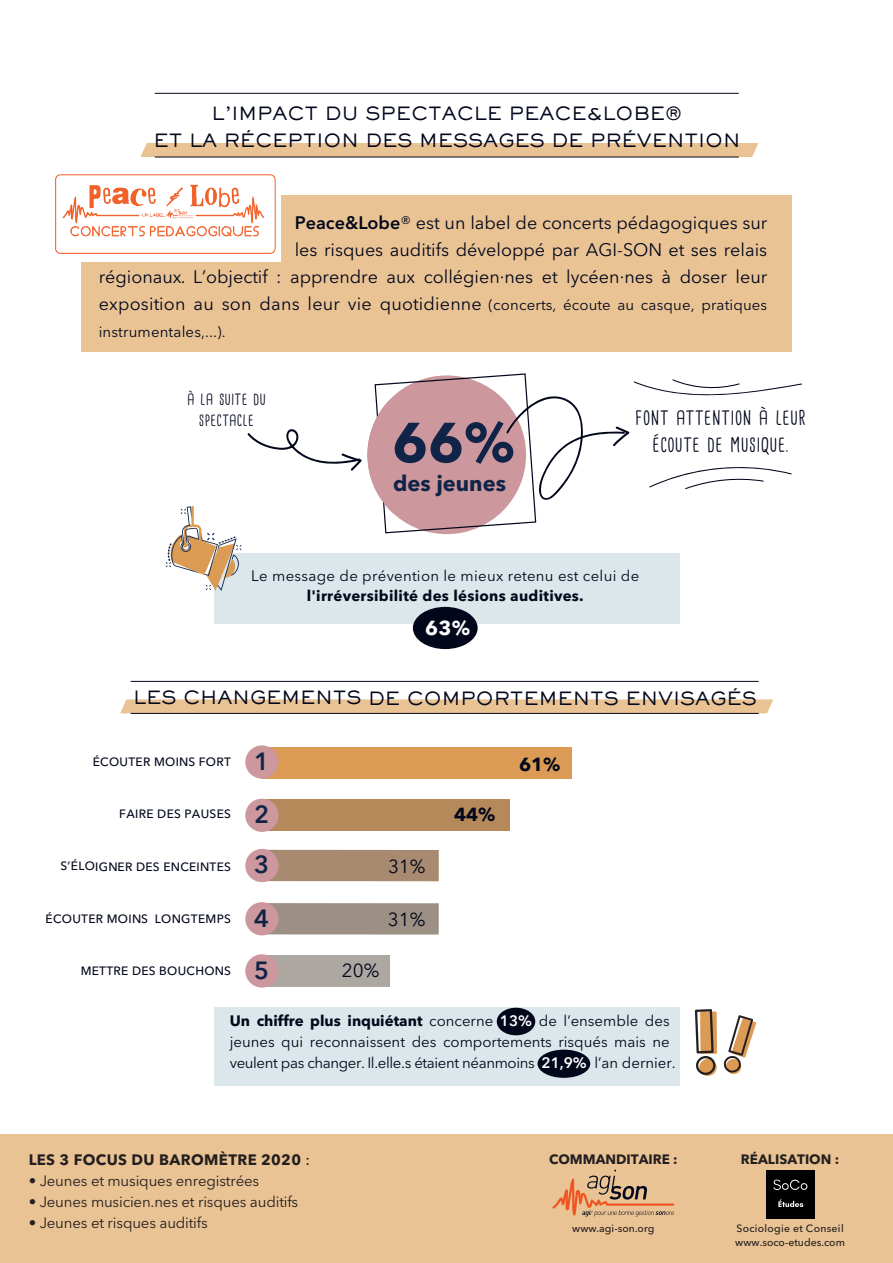
<style>
.page{position:relative;width:893px;height:1263px;background:#fff}
.page>*{position:absolute;margin:0;border:0;box-sizing:border-box;transform-origin:0 0}
.t1{font:700 55.5px "Avenir Next LT Pro";color:#0f2447}
.t2{font:600 24.6px/52.7px "Avenir Next LT Pro";color:#0f2447}
.t3{font:22.95px/27.5px "Cardenio Modern";letter-spacing:.05em;color:#02071b;text-align:center}
.t4{font:700 21.75px "Avenir Next LT Pro";color:#0f2447}
.t5{font:700 20.1px "Avenir Next LT Pro";color:#fff}
.t6{font:18.75px "Avenir Next LT Pro";color:#02071b}
.t7{font:700 18.75px "Avenir Next LT Pro";color:#02071b}
.t8{font:18px/27px "Avenir Next LT Pro";color:#02071b;text-align:right}
.t9{font:500 18px/27px "Sackers Gothic Std";color:#02071b;text-align:center}
.t10{font:18px/21.6px "Cardenio Modern";letter-spacing:.05em;color:#02071b;text-align:center}
.t11{font:15px/21px "Avenir Next LT Pro";color:#02071b}
.t12{font:15px "Avenir Next LT Pro";letter-spacing:-.01em;color:#231f20}
.t13{font:15px "Avenir Next LT Pro";letter-spacing:.02em;color:#02071b}
.t14{font:700 15px "Avenir Next LT Pro";letter-spacing:.02em;color:#02071b}
.t15{font:700 15px "Avenir Next LT Pro";letter-spacing:.025em;color:#231f20}
.t16{font:700 13.5px "Avenir Next LT Pro";color:#231f20}
.t17{font:500 12px "Avenir Next LT Pro";letter-spacing:.025em;color:#02071b}
.t18{font:500 10.5px/13.6px "Avenir Next LT Pro";letter-spacing:.025em;color:#231f20}
.t19{font:500 10.5px "Avenir Next LT Pro";color:#231f20}
.s1{font-weight:600}
.s2{font-size:15px}
.s3{font-weight:700}
.s4{font-weight:600;color:#fff}
.s5{font-weight:500}
</style>
<div class="page">
<div style="left:214px;top:1008px;width:466px;height:78px;background:#dbe7ea"></div>
<div style="left:497px;top:1008px;width:38px;height:27px;background:#02071b;border-radius:50%"></div>
<div style="left:537px;top:1050px;width:53px;height:28px;background:#02071b;border-radius:50%"></div>
<svg style="left:140px;top:143px;width:618px;height:14px;background:#e2bd91"></svg>
<svg style="left:120px;top:699px;width:653px;height:14px;background:#e9c397"></svg>
<div style="left:81px;top:195px;width:710px;height:156px;background:#eac394"></div>
<div style="left:0;top:1134px;width:893px;height:129px;background:#eac394"></div>
<div style="left:261px;top:747px;width:311px;height:32px;background:#dc9b54"></div>
<div style="left:261px;top:799px;width:249px;height:32px;background:#b6895a"></div>
<div style="left:261px;top:850px;width:178px;height:31px;background:#a78a6f"></div>
<div style="left:261px;top:955px;width:129px;height:31px;background:#aca7a1"></div>
<div style="left:261px;top:903px;width:178px;height:31px;background:#9c8f83"></div>
<hr style="left:155px;top:157px;width:584px;height:1px;background:#02071b">
<hr style="left:155px;top:93px;width:584px;height:1px;background:#02071b">
<hr style="left:131px;top:681px;width:628px;height:1px;background:#02071b">
<hr style="left:131px;top:713px;width:628px;height:1px;background:#02071b">
<img style="left:766px;top:1170px;width:48px;height:48px">
<svg style="left:552px;top:1170px;width:122px;height:47px"></svg>
<div style="left:214px;top:553px;width:466px;height:70px;background:#dbe7ea"></div>
<div style="left:413px;top:607px;width:65px;height:42px;background:#02071b;border-radius:50%"></div>
<svg style="left:55px;top:177px;width:226px;height:84px;background:#fdeae2"></svg>
<div style="left:245px;top:745px;width:34px;height:34px;background:#cc979d;border-radius:50%"></div>
<div style="left:245px;top:799px;width:34px;height:33px;background:#cc979d;border-radius:50%"></div>
<div style="left:245px;top:849px;width:34px;height:33px;background:#cc979d;border-radius:50%"></div>
<div style="left:245px;top:902px;width:34px;height:33px;background:#cc979d;border-radius:50%"></div>
<div style="left:245px;top:954px;width:34px;height:33px;background:#cc979d;border-radius:50%"></div>
<svg style="left:166px;top:506px;width:75px;height:85px"></svg>
<img style="left:56px;top:175px;width:219px;height:78px">
<svg style="left:247px;top:373px;width:555px;height:161px"></svg>
<svg style="left:700px;top:1011px;width:17px;height:43px"></svg>
<svg style="left:695px;top:1009px;width:21px;height:66px"></svg>
<svg style="left:723px;top:1015px;width:33px;height:59px"></svg>
<p class="t9" style="left:153px;top:100px;width:588px">L’IMPACT DU SPECTACLE PEACE&amp;LOBE®<br>ET LA RÉCEPTION DES MESSAGES DE PRÉVENTION</p>
<p class="t8" style="left:99px;top:208px;width:670px"><span class="s1">Peace&amp;Lobe</span>® est un label de concerts pédagogiques sur<br>les risques auditifs développé par AGI-SON et ses relais<br>régionaux. L’objectif : apprendre aux collégien·nes et lycéen·nes à doser leur exposition au son dans leur vie quotidienne <span class="s2">(concerts, écoute au casque, pratiques</span></p>
<p class="t11" style="left:99px;top:320px;width:128px">instrumentales,...).</p>
<p class="t10" style="left:188px;top:388px;width:80px">À LA SUITE DU<br>SPECTACLE</p>
<h1 class="t1" style="left:392px;top:395px;width:124px">66%</h1>
<p class="t4" style="left:393px;top:464px;width:114px">des jeunes</p>
<p class="t3" style="left:635px;top:403px;width:172px">FONT ATTENTION À LEUR<br>ÉCOUTE DE MUSIQUE.</p>
<p class="t13" style="left:251px;top:563px;width:390px">Le message de prévention le mieux retenu est celui de</p>
<p class="t14" style="left:307px;top:583px;width:279px">l'irréversibilité des lésions auditives.</p>
<p class="t5" style="left:425px;top:610px;width:47px">63%</p>
<p class="t9" style="left:133px;top:684px;width:625px">LES CHANGEMENTS DE COMPORTEMENTS ENVISAGÉS</p>
<p class="t17" style="left:93px;top:751px;width:140px">ÉCOUTER MOINS FORT</p>
<p class="t17" style="left:119px;top:803px;width:113px">FAIRE DES PAUSES</p>
<p class="t17" style="left:60px;top:856px;width:172px">S’ÉLOIGNER DES ENCEINTES</p>
<p class="t17" style="left:46px;top:908px;width:187px">ÉCOUTER MOINS LONGTEMPS</p>
<p class="t17" style="left:81px;top:960px;width:151px">METTRE DES BOUCHONS</p>
<h2 class="t2" style="left:254px;top:734px;width:17px;line-height:53.2px">1<br>2</h2>
<h2 class="t2" style="left:254px;top:838px;width:17px;text-align:justify">3<br>4<br>5</h2>
<p class="t6" style="left:388px;top:851px;width:39px">31%</p>
<p class="t6" style="left:388px;top:903px;width:39px">31%</p>
<p class="t6" style="left:342px;top:955px;width:39px">20%</p>
<p class="t7" style="left:454px;top:798px;width:43px">44%</p>
<p class="t7" style="left:519px;top:748px;width:43px">61%</p>
<p class="t11" style="left:230px;top:1010px;width:447px"><span class="s3">Un chiffre plus inquiétant</span> concerne <span class="s4">13%</span> de l’ensemble des jeunes qui reconnaissent des comportements risqués mais ne veulent pas changer. Il.elle.s étaient néanmoins <span class="s4">21,9%</span> l’an dernier.</p>
<p class="t15" style="left:29px;top:1146px;width:283px">LES 3 FOCUS DU BAROMÈTRE 2020 <span class="s5">:</span></p>
<p class="t12" style="left:29px;top:1168px;width:232px">• Jeunes et musiques enregistrées</p>
<p class="t12" style="left:29px;top:1189px;width:271px">• Jeunes musicien.nes et risques auditifs</p>
<p class="t12" style="left:29px;top:1210px;width:181px">• Jeunes et risques auditifs</p>
<p class="t16" style="left:549px;top:1147px;width:130px">COMMANDITAIRE :</p>
<p class="t19" style="left:572px;top:1219px;width:84px">www.agi-son.org</p>
<p class="t16" style="left:741px;top:1147px;width:100px">RÉALISATION :</p>
<p class="t18" style="left:735px;top:1221px;width:111px">Sociologie et Conseil www.soco-etudes.com</p>
</div>
